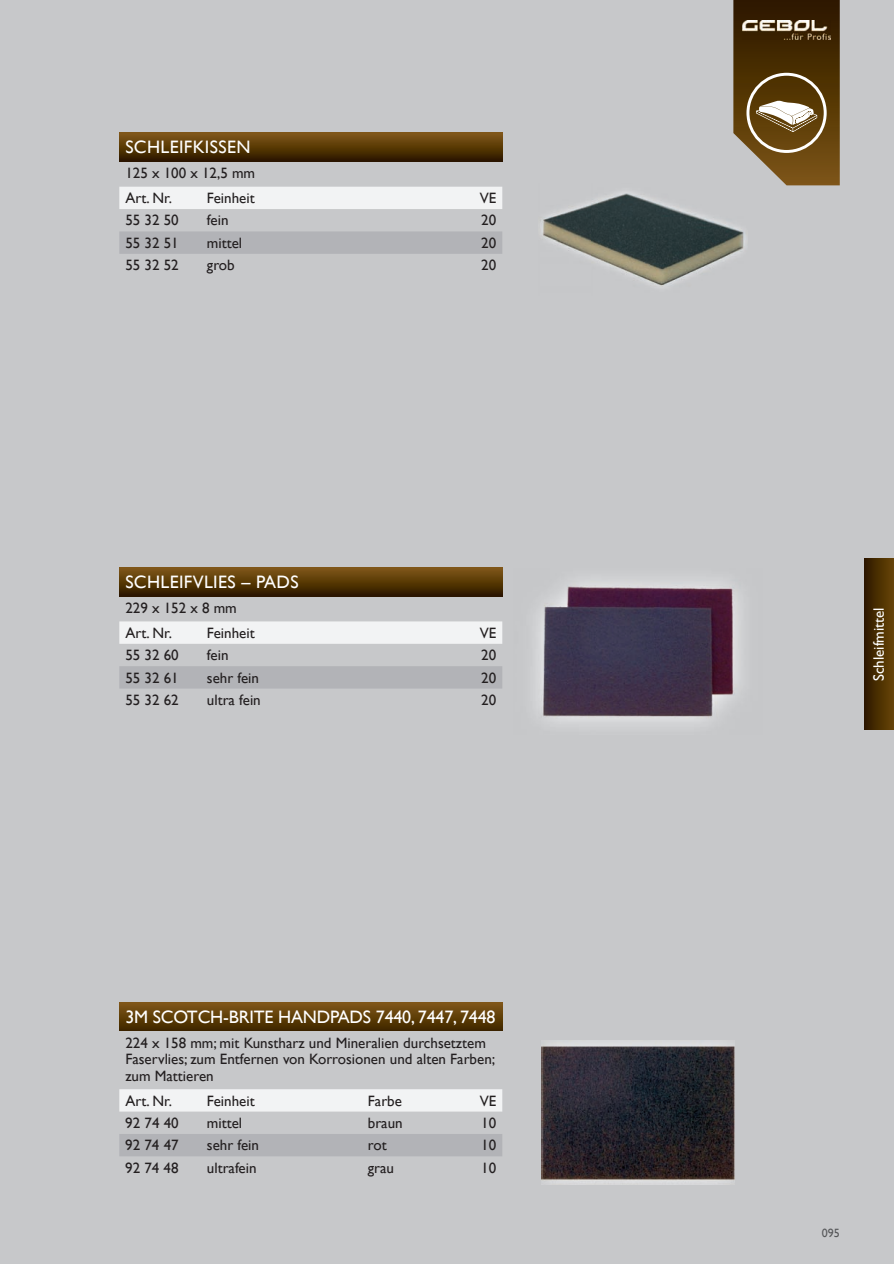
<style>
.page{position:relative;width:894px;height:1264px;background:#fff}
.page>*{position:absolute;margin:0;border:0;box-sizing:border-box;transform-origin:0 0}
.t1{font:18px "Gill Sans";letter-spacing:-.01em;color:#fff}
.t2{font:18px "Gill Sans";letter-spacing:.02em;color:#fff}
.t3{font:15px/24.9px "Gill Sans";color:#231f20}
.t4{font:15px "Gill Sans";color:#fff}
.t5{font:12px "Gill Sans";color:#57585a}
</style>
<div class="page">
<div style="left:0;top:0;width:893px;height:1263px;background:#c7c8ca"></div>
<div style="left:863px;top:559px;width:30px;height:170px;background:linear-gradient(to right,#2b1600,#644306)"></div>
<svg style="left:733px;top:0;width:106px;height:185px;background:#6a522c"></svg>
<div style="left:746px;top:73px;width:80px;height:80px;border:3px solid #fff;border-radius:50%"></div>
<div style="left:119px;top:133px;width:383px;height:28px;background:linear-gradient(to bottom,#825916,#311b00)"></div>
<div style="left:119px;top:187px;width:383px;height:22px;background:#f2f3f4"></div>
<div style="left:119px;top:231px;width:383px;height:23px;background:#b2b3b7"></div>
<svg style="left:119px;top:567px;width:383px;height:29px;background:#583808"></svg>
<div style="left:119px;top:621px;width:383px;height:22px;background:#f2f3f4"></div>
<div style="left:119px;top:666px;width:383px;height:22px;background:#b2b3b7"></div>
<div style="left:119px;top:1002px;width:383px;height:28px;background:linear-gradient(to bottom,#825819,#432a00)"></div>
<div style="left:119px;top:1089px;width:383px;height:22px;background:#f2f3f4"></div>
<div style="left:119px;top:1134px;width:383px;height:22px;background:#b2b3b7"></div>
<img style="left:540px;top:183px;width:207px;height:104px">
<img style="left:535px;top:579px;width:206px;height:145px">
<img style="left:541px;top:1040px;width:193px;height:144px">
<p class="t2" style="left:125px;top:137px;width:127px">SCHLEIFKISSEN</p>
<p class="t3" style="left:125px;top:161px;width:131px">125 x 100 x 12,5 mm<br>Art. Nr.</p>
<p class="t3" style="left:207px;top:186px;width:49px">Feinheit</p>
<p class="t3" style="left:479px;top:186px;width:18px">VE</p>
<p class="t3" style="left:125px;top:208px;width:55px">55 32 50</p>
<p class="t3" style="left:207px;top:208px;width:23px">fein</p>
<p class="t3" style="left:481px;top:208px;width:16px">20</p>
<p class="t3" style="left:125px;top:230px;width:55px">55 32 51</p>
<p class="t3" style="left:207px;top:230px;width:37px">mittel</p>
<p class="t3" style="left:481px;top:230px;width:16px">20</p>
<p class="t3" style="left:125px;top:253px;width:55px">55 32 52</p>
<p class="t3" style="left:207px;top:253px;width:29px">grob</p>
<p class="t3" style="left:481px;top:253px;width:16px">20</p>
<p class="t2" style="left:125px;top:571px;width:175px">SCHLEIFVLIES – PADS</p>
<p class="t3" style="left:125px;top:595px;width:113px">229 x 152 x 8 mm<br>Art. Nr.</p>
<p class="t3" style="left:207px;top:620px;width:49px">Feinheit</p>
<p class="t3" style="left:479px;top:620px;width:18px">VE</p>
<p class="t3" style="left:125px;top:643px;width:55px">55 32 60</p>
<p class="t3" style="left:207px;top:643px;width:23px">fein</p>
<p class="t3" style="left:481px;top:643px;width:16px">20</p>
<p class="t3" style="left:125px;top:665px;width:55px">55 32 61</p>
<p class="t3" style="left:207px;top:665px;width:54px">sehr fein</p>
<p class="t3" style="left:481px;top:665px;width:16px">20</p>
<p class="t3" style="left:125px;top:687px;width:55px">55 32 62</p>
<p class="t3" style="left:207px;top:687px;width:55px">ultra fein</p>
<p class="t3" style="left:481px;top:687px;width:16px">20</p>
<p class="t1" style="left:125px;top:1006px;width:371px">3M SCOTCH-BRITE HANDPADS 7440, 7447, 7448</p>
<p class="t3" style="left:125px;top:1034px;width:371px;line-height:16.5px">224 x 158 mm; mit Kunstharz und Mineralien durchsetztem<br>Faservlies; zum Entfernen von Korrosionen und alten Farben; zum Mattieren</p>
<p class="t3" style="left:125px;top:1088px;width:48px">Art. Nr.</p>
<p class="t3" style="left:207px;top:1088px;width:49px">Feinheit</p>
<p class="t3" style="left:368px;top:1088px;width:36px">Farbe</p>
<p class="t3" style="left:479px;top:1088px;width:18px">VE</p>
<p class="t3" style="left:125px;top:1110px;width:55px">92 74 40</p>
<p class="t3" style="left:207px;top:1110px;width:37px">mittel</p>
<p class="t3" style="left:368px;top:1110px;width:36px">braun</p>
<p class="t3" style="left:481px;top:1110px;width:16px">10</p>
<p class="t3" style="left:125px;top:1132px;width:55px">92 74 47</p>
<p class="t3" style="left:207px;top:1132px;width:54px">sehr fein</p>
<p class="t3" style="left:368px;top:1132px;width:20px">rot</p>
<p class="t3" style="left:481px;top:1132px;width:16px">10</p>
<p class="t3" style="left:125px;top:1155px;width:55px">92 74 48</p>
<p class="t3" style="left:207px;top:1155px;width:51px">ultrafein</p>
<p class="t3" style="left:368px;top:1155px;width:28px">grau</p>
<p class="t3" style="left:481px;top:1155px;width:16px">10</p>
<p class="t4" style="left:869px;top:681px;width:75px;rotate:-90deg">Schleifmittel</p>
<p class="t5" style="left:821px;top:1225px;width:19px">095</p>
</div>
